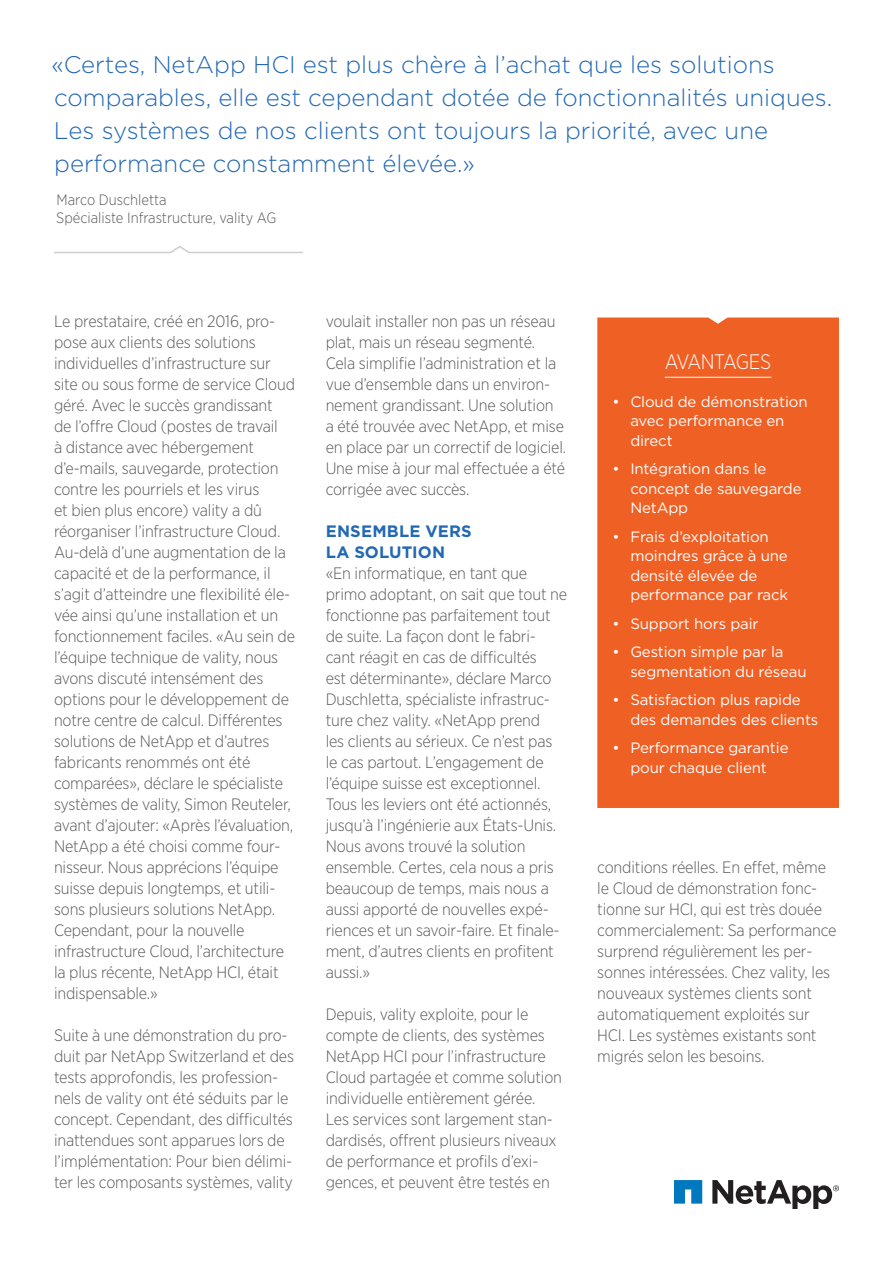
<style>
.page{position:relative;width:893px;height:1263px;background:#fff}
.page>*{position:absolute;margin:0;border:0;box-sizing:border-box;transform-origin:0 0}
.Pull_Quote{font:300 24px/33px "Gotham";color:#2368b3}
.Sidebar_head{font:300 21px "Gotham Narrow";letter-spacing:-.04em;color:#fff}
.Body{font:300 16.5px/21px "Gotham Narrow";letter-spacing:-.01em;color:#58595b}
.Body_Head_L1{font:700 16.5px/21px "Gotham";letter-spacing:.01em;color:#2368b3}
.t1{font:15px/19.5px "Gotham";letter-spacing:-.01em;color:#fff}
.Pull_Quote_Attributi{font:300 15px/18px "Gotham Narrow";color:#58595b}
</style>
<div class="page">
<svg style="left:674px;top:1180px;width:28px;height:23px"></svg>
<svg style="left:712px;top:1180px;width:127px;height:29px"></svg>
<svg style="left:54px;top:246px;width:249px;height:8px"></svg>
<div style="left:597px;top:317px;width:242px;height:491px;background:#ef6024"></div>
<hr style="left:665px;top:377px;width:106px;height:1px;background:#fff">
<p class="Pull_Quote" style="left:51px;top:48px;width:782px">«Certes, NetApp HCI est plus chère à l’achat que les solutions comparables, elle est cependant dotée de fonctionnalités uniques.<br>Les systèmes de nos clients ont toujours la priorité, avec une performance constamment élevée.»</p>
<p class="Pull_Quote_Attributi" style="left:56px;top:191px;width:222px">Marco Duschletta<br>Spécialiste Infrastructure, vality AG</p>
<p class="Body" style="left:54px;top:310px;width:243px">Le prestataire, créé en 2016, pro&shy;pose aux clients des solutions individuelles d’infrastructure sur site ou sous forme de service Cloud géré. Avec le succès grandissant<br>de l’offre Cloud (postes de travail<br>à distance avec hébergement d’e-mails, sauvegarde, protection contre les pourriels et les virus<br>et bien plus encore) vality a dû réorganiser l’infrastructure Cloud.<br>Au-delà d’une augmentation de la capacité et de la performance, il s’agit d’atteindre une flexibilité éle&shy;vée ainsi qu’une installation et un fonctionnement faciles. «Au sein de l’équipe technique de vality, nous avons discuté intensément des options pour le développement de notre centre de calcul. Différentes solutions de NetApp et d’autres fabricants renommés ont été comparées», déclare le spécialiste systèmes de vality, Simon Reuteler, avant d’ajouter: «Après l’évaluation, NetApp a été choisi comme four&shy;nisseur. Nous apprécions l’équipe suisse depuis longtemps, et utili&shy;sons plusieurs solutions NetApp.<br>Cependant, pour la nouvelle infrastructure Cloud, l’architecture la plus récente, NetApp HCI, était indispensable.»</p>
<p class="Body" style="left:54px;top:1024px;width:242px">Suite à une démonstration du pro&shy;duit par NetApp Switzerland et des tests approfondis, les profession&shy;nels de vality ont été séduits par le concept. Cependant, des difficultés inattendues sont apparues lors de l’implémentation: Pour bien délimi&shy;ter les composants systèmes, vality</p>
<p class="Body" style="left:326px;top:310px;width:242px">voulait installer non pas un réseau plat, mais un réseau segmenté.<br>Cela simplifie l’administration et la vue d’ensemble dans un environ&shy;nement grandissant. Une solution<br>a été trouvée avec NetApp, et mise en place par un correctif de logiciel.<br>Une mise à jour mal effectuée a été corrigée avec succès.</p>
<p class="Body_Head_L1" style="left:326px;top:521px;width:148px">ENSEMBLE VERS<br>LA SOLUTION</p>
<p class="Body" style="left:326px;top:562px;width:243px">«En informatique, en tant que primo adoptant, on sait que tout ne fonctionne pas parfaitement tout de suite. La façon dont le fabri&shy;cant réagit en cas de difficultés<br>est déterminante», déclare Marco<br>Duschletta, spécialiste infrastruc&shy;ture chez vality. «NetApp prend<br>les clients au sérieux. Ce n’est pas le cas partout. L’engagement de l’équipe suisse est exceptionnel.<br>Tous les leviers ont été actionnés, jusqu’à l’ingénierie aux États-Unis.<br>Nous avons trouvé la solution ensemble. Certes, cela nous a pris beaucoup de temps, mais nous a aussi apporté de nouvelles expé&shy;riences et un savoir-faire. Et finale&shy;ment, d’autres clients en profitent aussi.»</p>
<p class="Body" style="left:326px;top:1003px;width:238px">Depuis, vality exploite, pour le compte de clients, des systèmes NetApp HCI pour l’infrastructure Cloud partagée et comme solution individuelle entièrement gérée.<br>Les services sont largement stan&shy;dardisés, offrent plusieurs niveaux de performance et profils d’exi&shy;gences, et peuvent être testés en</p>
<p class="Sidebar_head" style="left:665px;top:349px;width:108px">AVANTAGES</p>
<p class="t1" style="left:630px;top:391px;width:179px;text-indent:-18px">• Cloud de démonstration avec performance en direct</p>
<p class="t1" style="left:630px;top:459px;width:173px;text-indent:-18px">• Intégration dans le concept de sauvegarde<br>NetApp</p>
<p class="t1" style="left:630px;top:526px;width:159px;text-indent:-18px">• Frais d’exploitation moindres grâce à une densité élevée de performance par rack</p>
<p class="t1" style="left:612px;top:613px;width:148px">• Support hors pair</p>
<p class="t1" style="left:630px;top:642px;width:178px;text-indent:-18px">• Gestion simple par la segmentation du réseau</p>
<p class="t1" style="left:630px;top:690px;width:190px;text-indent:-18px">• Satisfaction plus rapide des demandes des clients</p>
<p class="t1" style="left:612px;top:738px;width:178px;text-align:center">• Performance garantie pour chaque client</p>
<p class="Body" style="left:597px;top:856px;width:241px">conditions réelles. En effet, même le Cloud de démonstration fonc&shy;tionne sur HCI, qui est très douée commercialement: Sa performance surprend régulièrement les per&shy;sonnes intéressées. Chez vality, les nouveaux systèmes clients sont automatiquement exploités sur<br>HCI. Les systèmes existants sont migrés selon les besoins.</p>
</div>
